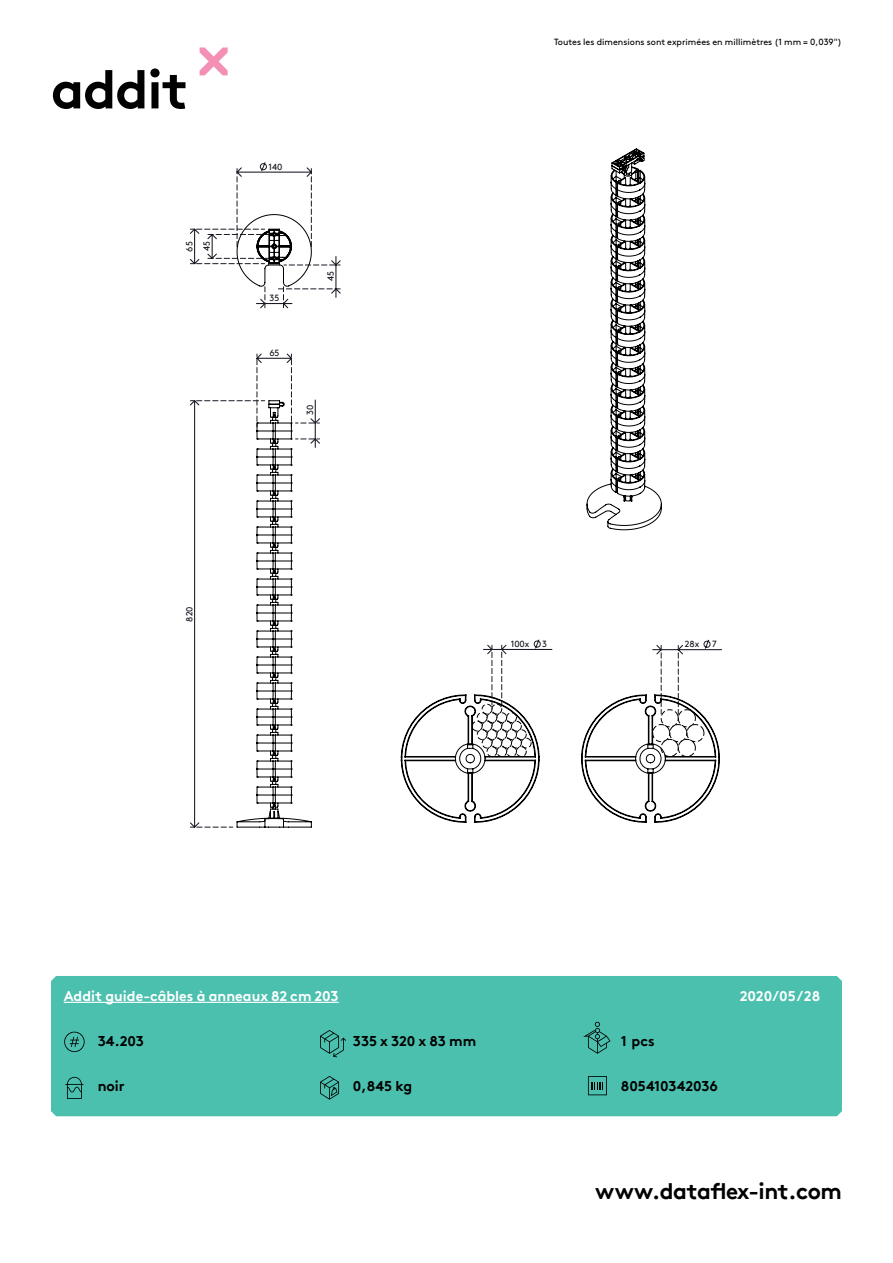
<style>
.page{position:relative;width:893px;height:1263px;background:#fff}
.page>*{position:absolute;margin:0;border:0;box-sizing:border-box;transform-origin:0 0}
.hoofdstuk{font:700 54px "Brown Pro TT";letter-spacing:-.02em;color:#000}
.t1{font:700 22.5px "Brown Pro TT";letter-spacing:-.02em;color:#000}
.specificaties{font:700 14.25px "Brown Pro TT";color:#000}
.t2{font:700 14.25px "Brown Pro TT";color:#fff}
.t3{font:9px "Brown";color:#000}
.t4{font:9px/17.5px "Brown Pro TT Regular Alt";color:#191924}
</style>
<div class="page">
<svg style="left:200px;top:47px;width:28px;height:28px"></svg>
<div style="left:51px;top:976px;width:791px;height:140px;background:#4bc0af"></div>
<svg style="left:190px;top:162px;width:150px;height:666px"></svg>
<svg style="left:586px;top:148px;width:76px;height:383px"></svg>
<svg style="left:400px;top:639px;width:322px;height:184px"></svg>
<svg style="left:64px;top:1032px;width:21px;height:20px"></svg>
<svg style="left:65px;top:1077px;width:18px;height:22px"></svg>
<svg style="left:320px;top:1030px;width:26px;height:27px"></svg>
<svg style="left:583px;top:1022px;width:27px;height:32px"></svg>
<svg style="left:320px;top:1076px;width:19px;height:24px"></svg>
<svg style="left:588px;top:1076px;width:19px;height:19px"></svg>
<hr style="left:64px;top:1002px;width:275px;height:1px;background:#fff">
<p class="hoofdstuk" style="left:51px;top:46px;width:139px">addit</p>
<p class="t4" style="left:180px;top:251px;width:12px;rotate:-90deg">65<br>45</p>
<p class="t4" style="left:268px;top:157px;width:16px">140</p>
<p class="t4" style="left:270px;top:289px;width:11px">35</p>
<p class="t4" style="left:269px;top:343px;width:12px">65</p>
<p class="t4" style="left:321px;top:281px;width:12px;rotate:-90deg">45</p>
<p class="t4" style="left:300px;top:415px;width:12px;rotate:-90deg">30</p>
<p class="t4" style="left:180px;top:621px;width:17px;rotate:-90deg">820</p>
<p class="t3" style="left:554px;top:35px;width:289px">Toutes les dimensions sont exprimées en millimètres (1 mm = 0,039")</p>
<p class="t4" style="left:511px;top:634px;width:20px">100x</p>
<p class="t4" style="left:542px;top:634px;width:6px">3</p>
<p class="t4" style="left:685px;top:635px;width:16px">28x</p>
<p class="t4" style="left:712px;top:635px;width:6px">7</p>
<h3 class="t2" style="left:64px;top:985px;width:276px">Addit guide-câbles à anneaux 82 cm 203</h3>
<h3 class="t2" style="left:740px;top:985px;width:82px">2020/05/28</h3>
<h3 class="specificaties" style="left:98px;top:1029px;width:48px">34.203</h3>
<p class="specificaties" style="left:98px;top:1074px;width:29px">noir</p>
<p class="specificaties" style="left:353px;top:1029px;width:125px">335 x 320 x 83 mm</p>
<p class="specificaties" style="left:621px;top:1029px;width:35px">1 pcs</p>
<p class="specificaties" style="left:353px;top:1074px;width:61px">0,845 kg</p>
<h3 class="specificaties" style="left:621px;top:1074px;width:99px">805410342036</h3>
<h2 class="t1" style="left:595px;top:1173px;width:248px">www.dataflex-int.com</h2>
</div>
